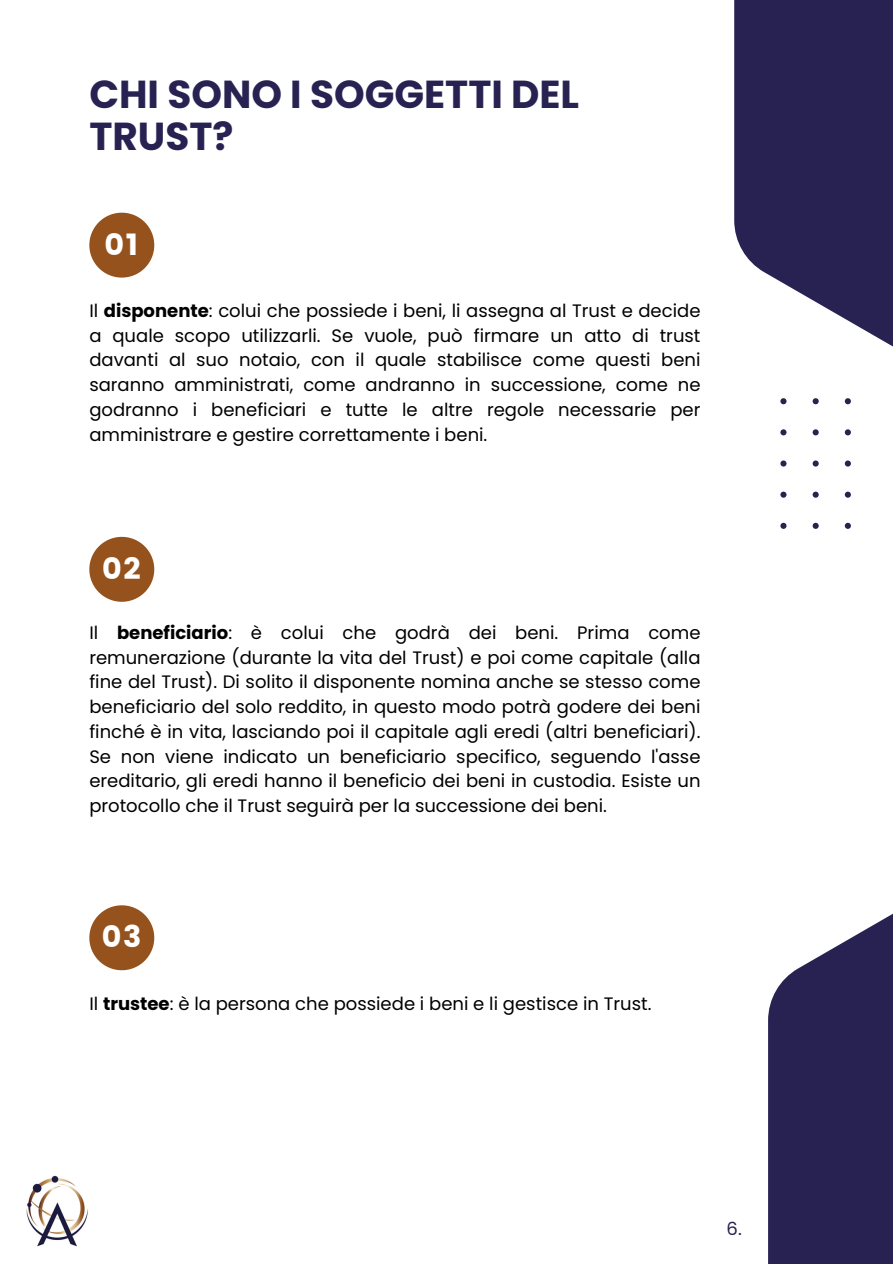
<style>
.page{position:relative;width:893px;height:1264px;background:#fff}
.page>*{position:absolute;margin:0;border:0;box-sizing:border-box;transform-origin:0 0}
.t1{font:700 39px/41.7px "Poppins";color:#272251}
.t2{font:30.15px "Poppins";color:#fff}
.t3{font:18px/24.8px "Poppins";color:#000;text-align:justify}
.t4{font:18px "Poppins";color:#272251}
.s1{font-weight:700}
</style>
<div class="page">
<svg style="left:734px;top:0;width:158px;height:346px;background:#444068"></svg>
<svg style="left:768px;top:914px;width:124px;height:349px;background:#3e3a64"></svg>
<svg style="left:780px;top:398px;width:71px;height:131px"></svg>
<img style="left:26px;top:1175px;width:62px;height:72px">
<svg style="left:89px;top:213px;width:65px;height:64px"></svg>
<svg style="left:89px;top:537px;width:65px;height:64px"></svg>
<svg style="left:89px;top:905px;width:65px;height:65px"></svg>
<h1 class="t1" style="left:89px;top:74px;width:491px">CHI SONO I SOGGETTI DEL<br>TRUST?</h1>
<h2 class="t2" style="left:105px;top:227px;width:35px">01</h2>
<p class="t3" style="left:89px;top:298px;width:612px">Il <span class="s1">disponente</span>: colui che possiede i beni, li assegna al Trust e decide a quale scopo utilizzarli. Se vuole, può firmare un atto di trust davanti al suo notaio, con il quale stabilisce come questi beni saranno amministrati, come andranno in successione, come ne godranno i beneficiari e tutte le altre regole necessarie per amministrare e gestire correttamente i beni.</p>
<h2 class="t2" style="left:102px;top:551px;width:40px">02</h2>
<p class="t3" style="left:89px;top:620px;width:612px">Il <span class="s1">beneficiario</span>: è colui che godrà dei beni. Prima come remunerazione (durante la vita del Trust) e poi come capitale (alla fine del Trust). Di solito il disponente nomina anche se stesso come beneficiario del solo reddito, in questo modo potrà godere dei beni finché è in vita, lasciando poi il capitale agli eredi (altri beneficiari).<br>Se non viene indicato un beneficiario specifico, seguendo l'asse ereditario, gli eredi hanno il beneficio dei beni in custodia. Esiste un protocollo che il Trust seguirà per la successione dei beni.</p>
<h2 class="t2" style="left:102px;top:919px;width:41px">03</h2>
<p class="t3" style="left:89px;top:991px;width:563px">Il <span class="s1">trustee</span>: è la persona che possiede i beni e li gestisce in Trust.</p>
<p class="t4" style="left:726px;top:1216px;width:17px">6.</p>
</div>
